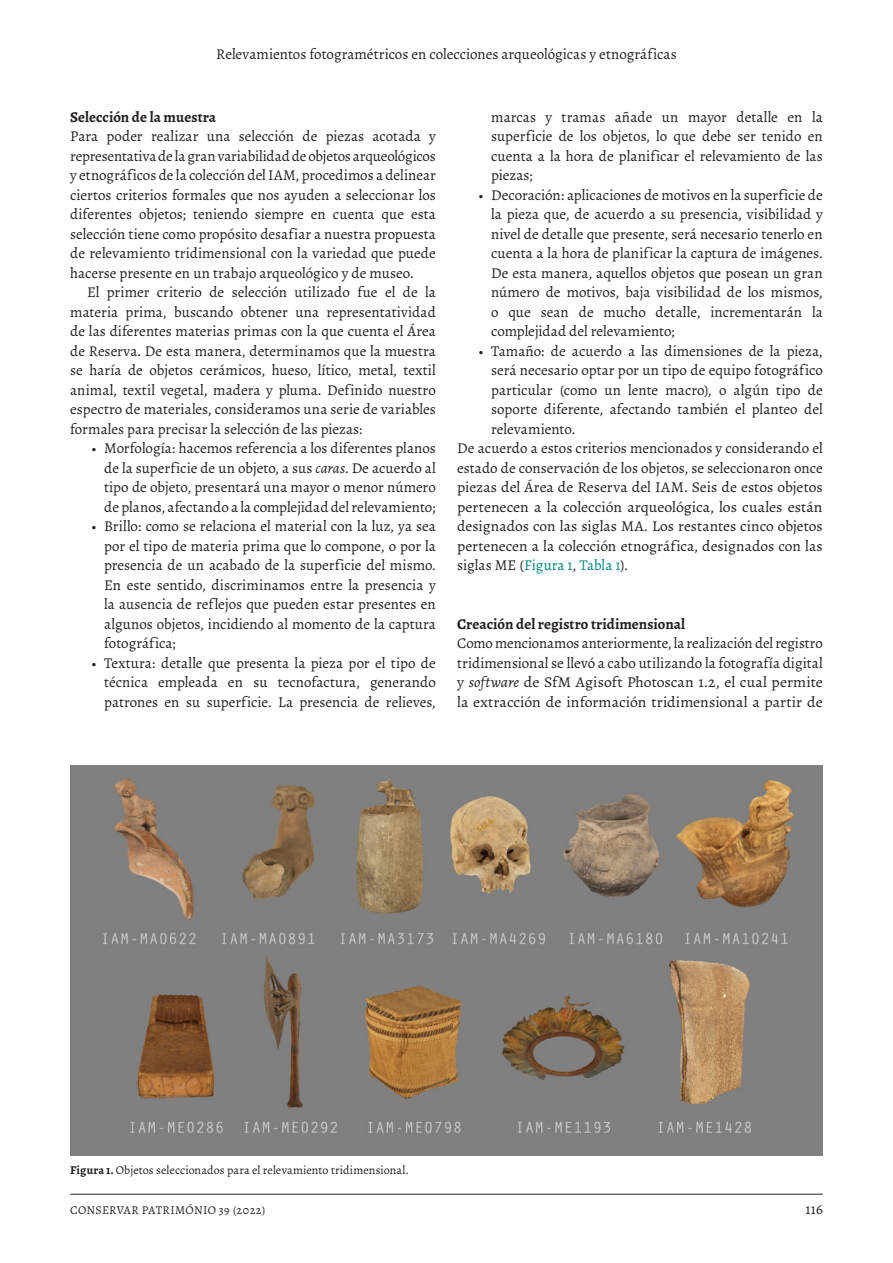
<style>
.page{position:relative;width:893px;height:1263px;background:#fff}
.page>*{position:absolute;margin:0;border:0;box-sizing:border-box;transform-origin:0 0}
.TEXTO_ES{font:15px/19.5px "Alegreya";color:#231f20;text-align:justify}
.Parágrafo_Indentado{font:15px/19.5px "Alegreya";color:#231f20;text-align:justify}
.Primeiro_paragrafo{font:15px "Alegreya";color:#231f20}
.heading_1{font:700 15px "Alegreya";color:#231f20}
.Parágrafo_Indentado-2{font:700 15px "Alegreya";color:#231f20}
.Notas_P_esq{font:12px "Alegreya";letter-spacing:.01em;color:#231f20}
.s1{font-style:italic}
.s2{color:#00867e}
.s3{font-weight:700}
</style>
<div class="page">
<hr style="left:70px;top:1194px;width:753px;height:1px;background:#231f20">
<img style="left:70px;top:765px;width:753px;height:390px">
<p class="Primeiro_paragrafo" style="left:216px;top:44px;width:462px">Relevamientos fotogramétricos en colecciones arqueológicas y etnográficas</p>
<p class="Parágrafo_Indentado-2" style="left:70px;top:107px;width:147px">Selección de la muestra</p>
<p class="TEXTO_ES" style="left:70px;top:126px;width:367px">Para poder realizar una selección de piezas acotada y representativa de la gran variabilidad de objetos arqueológicos y etnográficos de la colección del IAM, procedimos a delinear ciertos criterios formales que nos ayuden a seleccionar los diferentes objetos; teniendo siempre en cuenta que esta selección tiene como propósito desafiar a nuestra propuesta de relevamiento tridimensional con la variedad que puede hacerse presente en un trabajo arqueológico y de museo.</p>
<p class="Parágrafo_Indentado" style="left:70px;top:282px;width:367px;text-indent:17px">El primer criterio de selección utilizado fue el de la materia prima, buscando obtener una representatividad de las diferentes materias primas con la que cuenta el Área de Reserva. De esta manera, determinamos que la muestra se haría de objetos cerámicos, hueso, lítico, metal, textil animal, textil vegetal, madera y pluma. Definido nuestro espectro de materiales, consideramos una serie de variables formales para precisar la selección de las piezas:</p>
<p class="TEXTO_ES" style="left:104px;top:438px;width:333px;text-indent:-13px">• Morfología: hacemos referencia a los diferentes planos de la superficie de un objeto, a sus <span class="s1">caras</span>. De acuerdo al tipo de objeto, presentará una mayor o menor número de planos, afectando a la complejidad del relevamiento;</p>
<p class="TEXTO_ES" style="left:104px;top:516px;width:333px;text-indent:-13px">• Brillo: como se relaciona el material con la luz, ya sea por el tipo de materia prima que lo compone, o por la presencia de un acabado de la superficie del mismo.<br>En este sentido, discriminamos entre la presencia y la ausencia de reflejos que pueden estar presentes en algunos objetos, incidiendo al momento de la captura fotográfica;</p>
<p class="TEXTO_ES" style="left:104px;top:653px;width:333px;text-indent:-13px">• Textura: detalle que presenta la pieza por el tipo de técnica empleada en su tecnofactura, generando patrones en su superficie. La presencia de relieves,</p>
<p class="TEXTO_ES" style="left:491px;top:107px;width:333px">marcas y tramas añade un mayor detalle en la superficie de los objetos, lo que debe ser tenido en cuenta a la hora de planificar el relevamiento de las piezas;</p>
<p class="TEXTO_ES" style="left:491px;top:185px;width:333px;text-indent:-13px">• Decoración: aplicaciones de motivos en la superficie de la pieza que, de acuerdo a su presencia, visibilidad y nivel de detalle que presente, será necesario tenerlo en cuenta a la hora de planificar la captura de imágenes.<br>De esta manera, aquellos objetos que posean un gran número de motivos, baja visibilidad de los mismos, o que sean de mucho detalle, incrementarán la complejidad del relevamiento;</p>
<p class="TEXTO_ES" style="left:491px;top:341px;width:333px;text-indent:-13px">• Tamaño: de acuerdo a las dimensiones de la pieza, será necesario optar por un tipo de equipo fotográfico particular (como un lente macro), o algún tipo de soporte diferente, afectando también el planteo del relevamiento.</p>
<p class="Parágrafo_Indentado" style="left:457px;top:438px;width:367px">De acuerdo a estos criterios mencionados y considerando el estado de conservación de los objetos, se seleccionaron once piezas del Área de Reserva del IAM. Seis de estos objetos pertenecen a la colección arqueológica, los cuales están designados con las siglas MA. Los restantes cinco objetos pertenecen a la colección etnográfica, designados con las siglas ME (<span class="s2">Figura 1</span>, <span class="s2">Tabla 1</span>).</p>
<p class="heading_1" style="left:457px;top:614px;width:230px">Creación del registro tridimensional</p>
<p class="TEXTO_ES" style="left:457px;top:633px;width:367px">Como mencionamos anteriormente, la realización del registro tridimensional se llevó a cabo utilizando la fotografía digital y <span class="s1">software</span> de SfM Agisoft Photoscan 1.2, el cual permite la extracción de información tridimensional a partir de</p>
<p class="Notas_P_esq" style="left:70px;top:1163px;width:340px"><span class="s3">Figura 1.</span> Objetos seleccionados para el relevamiento tridimensional.</p>
<p class="Notas_P_esq" style="left:70px;top:1202px;width:197px">CONSERVAR PATRIMÓNIO 39 (2022)</p>
<p class="TEXTO_ES" style="left:805px;top:1199px;width:19px">116</p>
</div>
